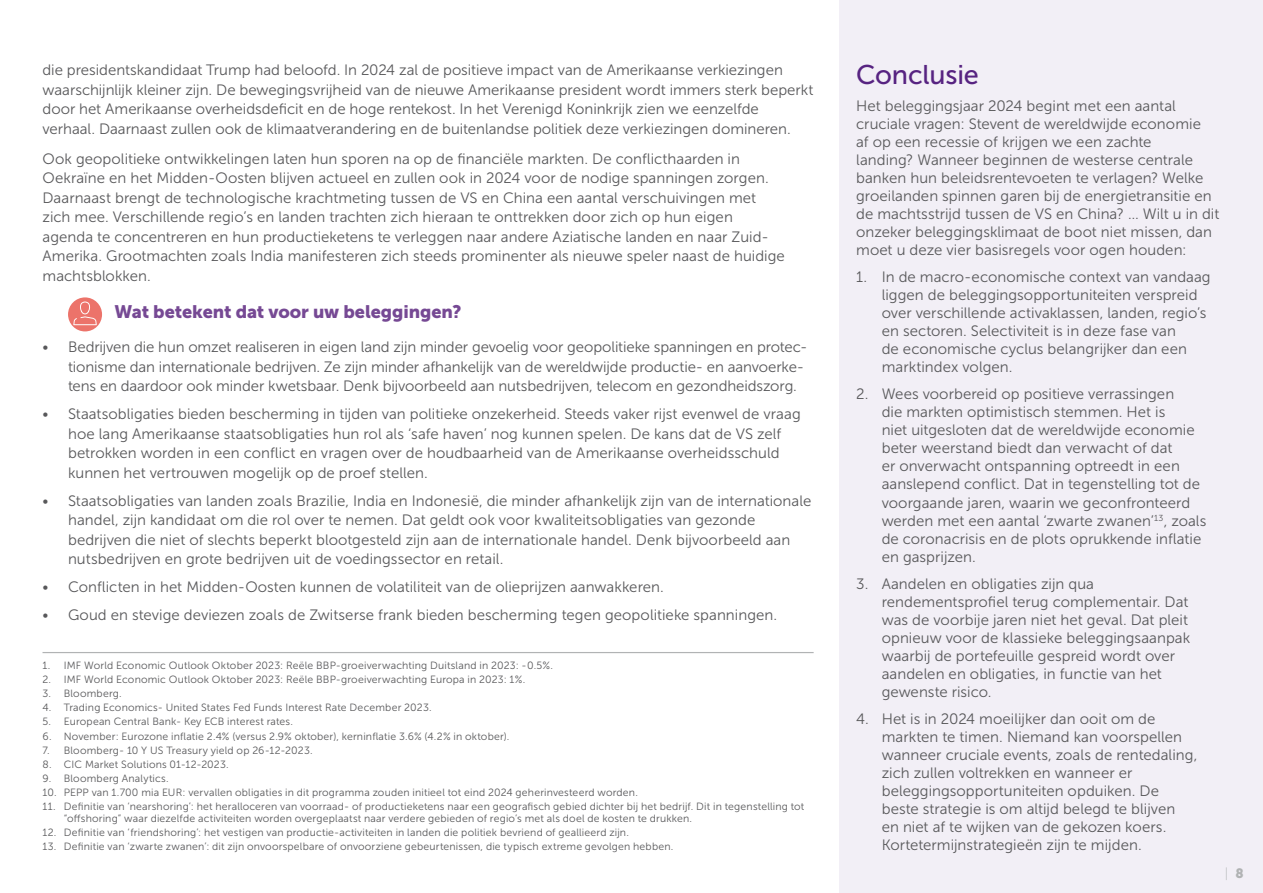
<style>
.page{position:relative;width:1263px;height:893px;background:#fff}
.page>*{position:absolute;margin:0;border:0;box-sizing:border-box;transform-origin:0 0}
.t1{font:27px "Museo Sans 500";letter-spacing:-.005em;color:#572381}
.t2{font:18px "Museo Sans 900";letter-spacing:-.005em;color:#764994}
.t3{font:15px/18.1px "Museo Sans 300";color:#58585a}
.t4{font:13.5px "Museo Sans 100";color:#b1b3b4}
.t5{font:10.5px/12px "Museo Sans 300";letter-spacing:.015em;color:#58585a}
.s1{font-family:"Museo Sans 900"}
</style>
<div class="page">
<div style="left:839px;top:0;width:424px;height:893px;background:#f2eff6"></div>
<svg style="left:68px;top:297px;width:34px;height:34px"></svg>
<svg style="left:73px;top:301px;width:24px;height:24px"></svg>
<hr style="left:43px;top:652px;width:771px;height:1px;background:#b1b3b4">
<p class="t3" style="left:43px;top:60px;width:772px;line-height:19.5px">die presidentskandidaat Trump had beloofd. In 2024 zal de positieve impact van de Amerikaanse verkiezingen waarschijnlijk kleiner zijn. De bewegingsvrijheid van de nieuwe Amerikaanse president wordt immers sterk beperkt door het Amerikaanse overheidsdeficit en de hoge rentekost. In het Verenigd Koninkrijk zien we eenzelfde verhaal. Daarnaast zullen ook de klimaatverandering en de buitenlandse politiek deze verkiezingen domineren.</p>
<p class="t3" style="left:43px;top:149px;width:744px;line-height:19.5px">Ook geopolitieke ontwikkelingen laten hun sporen na op de financiële markten. De conflicthaarden in Oekraïne en het Midden-Oosten blijven actueel en zullen ook in 2024 voor de nodige spanningen zorgen.<br>Daarnaast brengt de technologische krachtmeting tussen de VS en China een aantal verschuivingen met zich mee. Verschillende regio’s en landen trachten zich hieraan te onttrekken door zich op hun eigen agenda te concentreren en hun productieketens te verleggen naar andere Aziatische landen en naar Zuid-Amerika. Grootmachten zoals India manifesteren zich steeds prominenter als nieuwe speler naast de huidige machtsblokken.</p>
<p class="t2" style="left:114px;top:301px;width:348px">Wat betekent dat voor uw beleggingen?</p>
<p class="t3" style="left:68px;top:338px;width:741px;line-height:19.5px;text-indent:-26px">• Bedrijven die hun omzet realiseren in eigen land zijn minder gevoelig voor geopolitieke spanningen en protec&shy;tionisme dan internationale bedrijven. Ze zijn minder afhankelijk van de wereldwijde productie- en aanvoerke&shy;tens en daardoor ook minder kwetsbaar. Denk bijvoorbeeld aan nutsbedrijven, telecom en gezondheidszorg.</p>
<p class="t3" style="left:68px;top:405px;width:734px;line-height:19.5px;text-indent:-26px">• Staatsobligaties bieden bescherming in tijden van politieke onzekerheid. Steeds vaker rijst evenwel de vraag hoe lang Amerikaanse staatsobligaties hun rol als ‘safe haven’ nog kunnen spelen. De kans dat de VS zelf betrokken worden in een conflict en vragen over de houdbaarheid van de Amerikaanse overheidsschuld kunnen het vertrouwen mogelijk op de proef stellen.</p>
<p class="t3" style="left:68px;top:491px;width:745px;line-height:19.5px;text-indent:-26px">• Staatsobligaties van landen zoals Brazilie, India en Indonesië, die minder afhankelijk zijn van de internationale handel, zijn kandidaat om die rol over te nemen. Dat geldt ook voor kwaliteitsobligaties van gezonde bedrijven die niet of slechts beperkt blootgesteld zijn aan de internationale handel. Denk bijvoorbeeld aan nutsbedrijven en grote bedrijven uit de voedingssector en retail.</p>
<p class="t3" style="left:43px;top:578px;width:623px">• Conflicten in het Midden-Oosten kunnen de volatiliteit van de olieprijzen aanwakkeren.</p>
<p class="t3" style="left:43px;top:606px;width:736px">• Goud en stevige deviezen zoals de Zwitserse frank bieden bescherming tegen geopolitieke spanningen.</p>
<p class="t5" style="left:43px;top:659px;width:512px">1. IMF World Economic Outlook Oktober 2023: Reële BBP-groeiverwachting Duitsland in 2023: -0.5%.</p>
<p class="t5" style="left:43px;top:673px;width:484px">2. IMF World Economic Outlook Oktober 2023: Reële BBP-groeiverwachting Europa in 2023: 1%.</p>
<p class="t5" style="left:43px;top:688px;width:81px">3. Bloomberg.</p>
<p class="t5" style="left:43px;top:702px;width:391px">4. Trading Economics- United States Fed Funds Interest Rate December 2023.</p>
<p class="t5" style="left:43px;top:716px;width:252px">5. European Central Bank- Key ECB interest rates.</p>
<p class="t5" style="left:43px;top:730px;width:468px">6. November: Eurozone inflatie 2.4% (versus 2.9% oktober), kerninflatie 3.6% (4.2% in oktober).</p>
<p class="t5" style="left:43px;top:744px;width:272px">7. Bloomberg- 10 Y US Treasury yield op 26-12-2023.</p>
<p class="t5" style="left:43px;top:758px;width:188px">8. CIC Market Solutions 01-12-2023.</p>
<p class="t5" style="left:43px;top:772px;width:128px">9. Bloomberg Analytics.</p>
<p class="t5" style="left:43px;top:786px;width:597px">10. PEPP van 1.700 mia EUR: vervallen obligaties in dit programma zouden initieel tot eind 2024 geherinvesteerd worden.</p>
<p class="t5" style="left:64px;top:801px;width:742px;text-indent:-21px">11. Definitie van ‘nearshoring’: het heralloceren van voorraad- of productieketens naar een geografisch gebied dichter bij het bedrijf. Dit in tegenstelling tot “offshoring” waar diezelfde activiteiten worden overgeplaatst naar verdere gebieden of regio’s met als doel de kosten te drukken.</p>
<p class="t5" style="left:43px;top:827px;width:588px">12. Definitie van ‘friendshoring’: het vestigen van productie-activiteiten in landen die politiek bevriend of geallieerd zijn.</p>
<p class="t5" style="left:43px;top:841px;width:632px">13. Definitie van ‘zwarte zwanen’: dit zijn onvoorspelbare of onvoorziene gebeurtenissen, die typisch extreme gevolgen hebben.</p>
<h1 class="t1" style="left:856px;top:60px;width:124px">Conclusie</h1>
<p class="t3" style="left:856px;top:97px;width:365px">Het beleggingsjaar 2024 begint met een aantal cruciale vragen: Stevent de wereldwijde economie<br>af op een recessie of krijgen we een zachte<br>landing? Wanneer beginnen de westerse centrale banken hun beleidsrentevoeten te verlagen? Welke groeilanden spinnen garen bij de energietransitie en de machtsstrijd tussen de VS en China? … Wilt u in dit onzeker beleggingsklimaat de boot niet missen, dan moet u deze vier basisregels voor ogen houden:</p>
<p class="t3" style="left:882px;top:268px;width:330px;text-indent:-26px">1. In de macro-economische context van vandaag liggen de beleggingsopportuniteiten verspreid over verschillende activaklassen, landen, regio’s en sectoren. Selectiviteit is in deze fase van<br>de economische cyclus belangrijker dan een marktindex volgen.</p>
<p class="t3" style="left:882px;top:385px;width:326px;text-indent:-26px">2. Wees voorbereid op positieve verrassingen<br>die markten optimistisch stemmen. Het is<br>niet uitgesloten dat de wereldwijde economie beter weerstand biedt dan verwacht of dat<br>er onverwacht ontspanning optreedt in een aanslepend conflict. Dat in tegenstelling tot de voorgaande jaren, waarin we geconfronteerd werden met een aantal ‘zwarte zwanen’<sup>13</sup>, zoals de coronacrisis en de plots oprukkende inflatie en gasprijzen.</p>
<p class="t3" style="left:882px;top:574px;width:310px;text-indent:-26px">3. Aandelen en obligaties zijn qua rendementsprofiel terug complementair. Dat was de voorbije jaren niet het geval. Dat pleit opnieuw voor de klassieke beleggingsaanpak waarbij de portefeuille gespreid wordt over aandelen en obligaties, in functie van het gewenste risico.</p>
<p class="t3" style="left:882px;top:710px;width:317px;text-indent:-26px">4. Het is in 2024 moeilijker dan ooit om de markten te timen. Niemand kan voorspellen wanneer cruciale events, zoals de rentedaling, zich zullen voltrekken en wanneer er beleggingsopportuniteiten opduiken. De beste strategie is om altijd belegd te blijven<br>en niet af te wijken van de gekozen koers.<br>Kortetermijnstrategieën zijn te mijden.</p>
<p class="t4" style="left:1225px;top:866px;width:21px">| <span class="s1">8</span></p>
</div>
